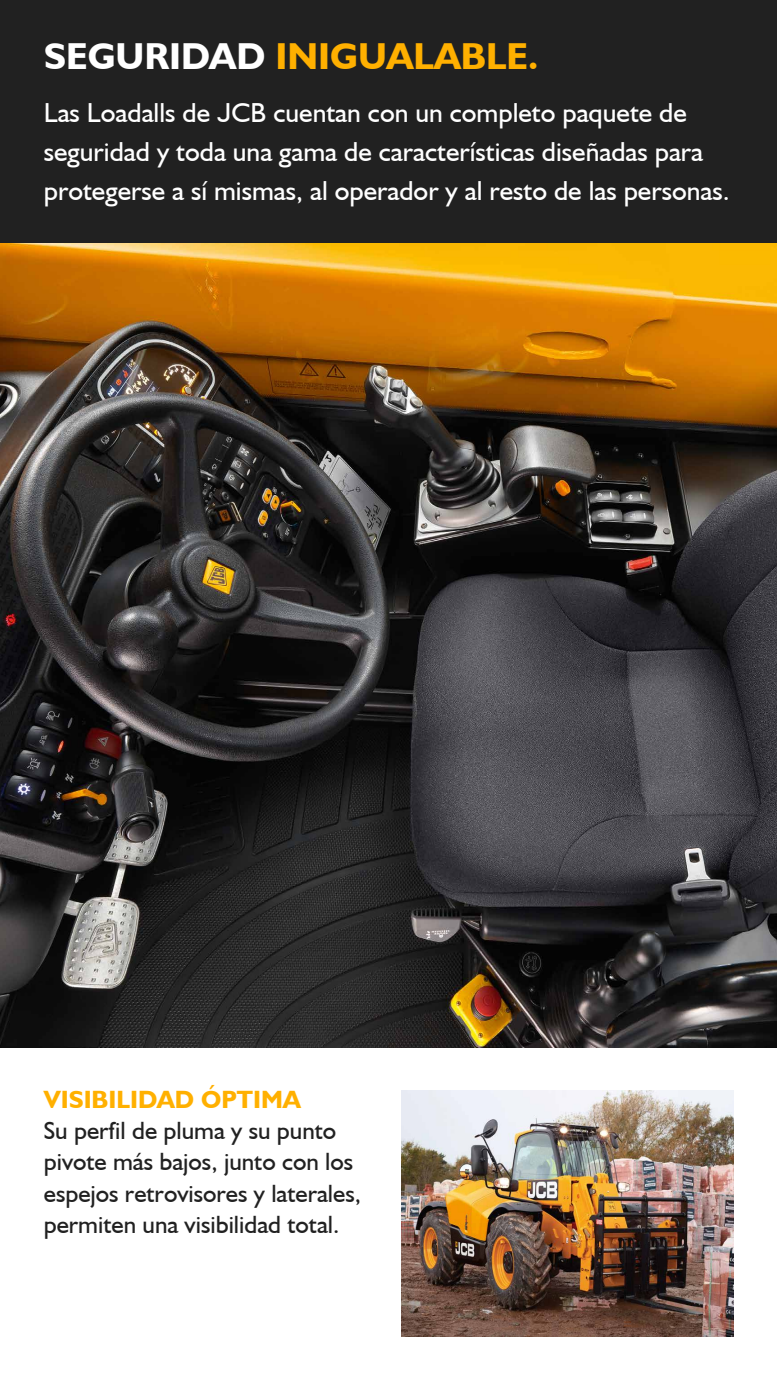
<style>
.page{position:relative;width:777px;height:1380px;background:#fff}
.page>*{position:absolute;margin:0;border:0;box-sizing:border-box;transform-origin:0 0}
.t1{font:700 37.5px "JCB Euro";color:#ffb000}
.t2{font:27.5px/39.1px "JCB Euro Roman";color:#fff}
.t3{font:25px/31.2px "JCB Euro Roman";color:#212121}
.t4{font:700 25px "JCB Euro";color:#ffb000}
.s1{color:#fff}
</style>
<div class="page">
<img style="left:0;top:243px;width:776px;height:804px">
<img style="left:401px;top:1091px;width:331px;height:245px">
<div style="left:0;top:0;width:776px;height:243px;background:#212121"></div>
<h1 class="t1" style="left:44px;top:33px;width:496px"><span class="s1">SEGURIDAD</span> INIGUALABLE.</h1>
<p class="t2" style="left:44px;top:92px;width:687px">Las Loadalls de JCB cuentan con un completo paquete de seguridad y toda una gama de características diseñadas para protegerse a sí mismas, al operador y al resto de las personas.</p>
<p class="t4" style="left:44px;top:1084px;width:258px">VISIBILIDAD ÓPTIMA</p>
<p class="t3" style="left:44px;top:1115px;width:319px">Su perfil de pluma y su punto pivote más bajos, junto con los espejos retrovisores y laterales, permiten una visibilidad total.</p>
</div>
